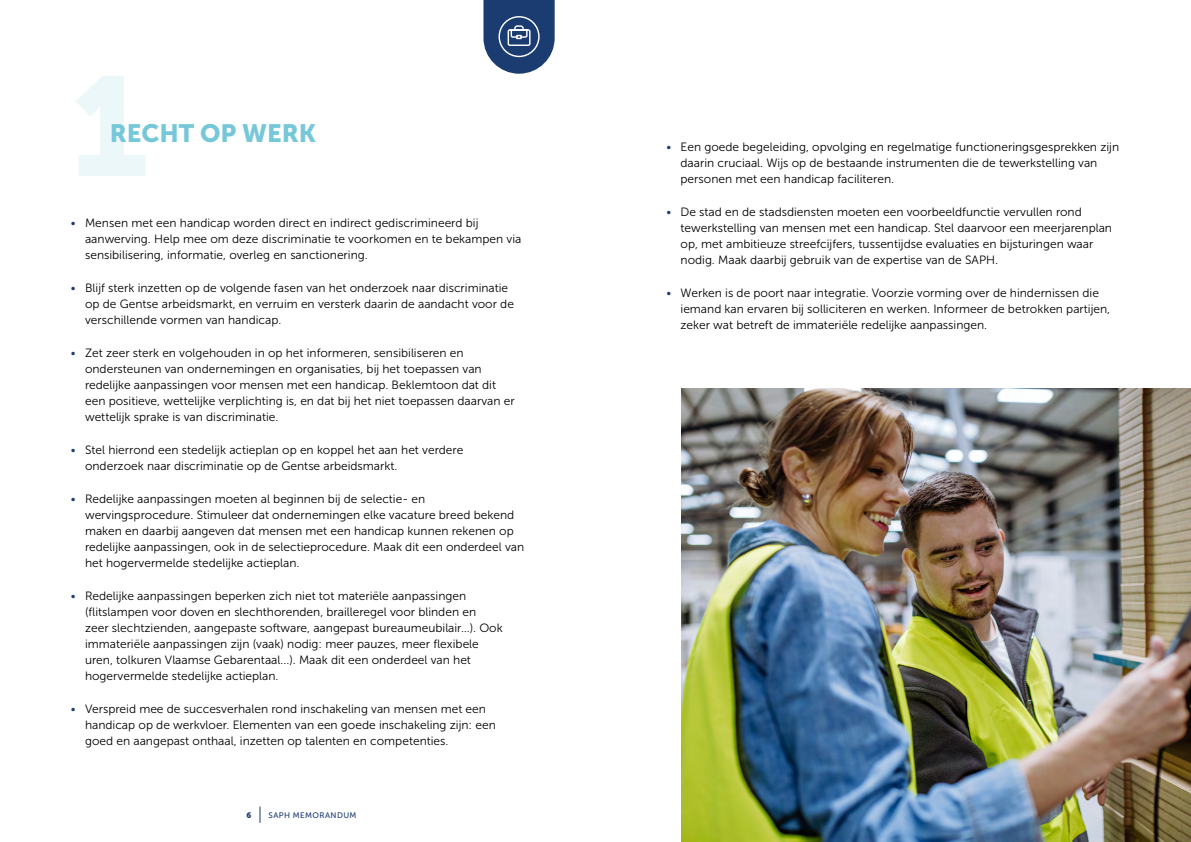
<style>
.page{position:relative;width:1191px;height:842px;background:#fff}
.page>*{position:absolute;margin:0;border:0;box-sizing:border-box;transform-origin:0 0}
.t1{font:25px "Museo Sans 900";color:#76c8d9}
.Opsomming{font:12px/16px "Museo Sans 300";color:#000}
.t2{font:8px "Museo Sans 500";letter-spacing:.05em;color:#1b3c71}
.t3{font:8px "Museo Sans 900";color:#1b3c71}
.s1{color:#1b3c71}
</style>
<div class="page">
<svg style="left:260px;top:806px;width:1px;height:17px"></svg>
<svg style="left:76px;top:76px;width:69px;height:100px"></svg>
<img style="left:681px;top:388px;width:510px;height:454px">
<svg style="left:483px;top:0;width:71px;height:74px;background:#435e8a"></svg>
<h2 class="t1" style="left:110px;top:119px;width:208px">RECHT OP WERK</h2>
<p class="Opsomming" style="left:85px;top:215px;width:438px;text-indent:-14px"><span class="s1">•</span> Mensen met een handicap worden direct en indirect gediscrimineerd bij aanwerving. Help mee om deze discriminatie te voorkomen en te bekampen via sensibilisering, informatie, overleg en sanctionering.</p>
<p class="Opsomming" style="left:85px;top:280px;width:430px;text-indent:-14px"><span class="s1">•</span> Blijf sterk inzetten op de volgende fasen van het onderzoek naar discriminatie op de Gentse arbeidsmarkt, en verruim en versterk daarin de aandacht voor de verschillende vormen van handicap.</p>
<p class="Opsomming" style="left:85px;top:345px;width:431px;text-indent:-14px"><span class="s1">•</span> Zet zeer sterk en volgehouden in op het informeren, sensibiliseren en ondersteunen van ondernemingen en organisaties, bij het toepassen van redelijke aanpassingen voor mensen met een handicap. Beklemtoon dat dit een positieve, wettelijke verplichting is, en dat bij het niet toepassen daarvan er wettelijk sprake is van discriminatie.</p>
<p class="Opsomming" style="left:85px;top:442px;width:380px;text-indent:-14px"><span class="s1">•</span> Stel hierrond een stedelijk actieplan op en koppel het aan het verdere onderzoek naar discriminatie op de Gentse arbeidsmarkt.</p>
<p class="Opsomming" style="left:85px;top:491px;width:441px;text-indent:-14px"><span class="s1">•</span> Redelijke aanpassingen moeten al beginnen bij de selectie- en wervingsprocedure. Stimuleer dat ondernemingen elke vacature breed bekend maken en daarbij aangeven dat mensen met een handicap kunnen rekenen op redelijke aanpassingen, ook in de selectieprocedure. Maak dit een onderdeel van het hogervermelde stedelijke actieplan.</p>
<p class="Opsomming" style="left:85px;top:588px;width:419px;text-indent:-14px"><span class="s1">•</span> Redelijke aanpassingen beperken zich niet tot materiële aanpassingen (flitslampen voor doven en slechthorenden, brailleregel voor blinden en<br>zeer slechtzienden, aangepaste software, aangepast bureaumeubilair…). Ook immateriële aanpassingen zijn (vaak) nodig: meer pauzes, meer flexibele uren, tolkuren Vlaamse Gebarentaal...). Maak dit een onderdeel van het hogervermelde stedelijke actieplan.</p>
<p class="Opsomming" style="left:85px;top:701px;width:412px;text-indent:-14px"><span class="s1">•</span> Verspreid mee de succesverhalen rond inschakeling van mensen met een handicap op de werkvloer. Elementen van een goede inschakeling zijn: een goed en aangepast onthaal, inzetten op talenten en competenties.</p>
<p class="t3" style="left:246px;top:810px;width:6px">6</p>
<p class="t2" style="left:269px;top:810px;width:89px">SAPH MEMORANDUM</p>
<p class="Opsomming" style="left:680px;top:139px;width:440px;text-indent:-14px"><span class="s1">•</span> Een goede begeleiding, opvolging en regelmatige functioneringsgesprekken zijn daarin cruciaal. Wijs op de bestaande instrumenten die de tewerkstelling van personen met een handicap faciliteren.</p>
<p class="Opsomming" style="left:680px;top:204px;width:433px;text-indent:-14px"><span class="s1">•</span> De stad en de stadsdiensten moeten een voorbeeldfunctie vervullen rond tewerkstelling van mensen met een handicap. Stel daarvoor een meerjarenplan op, met ambitieuze streefcijfers, tussentijdse evaluaties en bijsturingen waar nodig. Maak daarbij gebruik van de expertise van de SAPH.</p>
<p class="Opsomming" style="left:680px;top:285px;width:431px;text-indent:-14px"><span class="s1">•</span> Werken is de poort naar integratie. Voorzie vorming over de hindernissen die iemand kan ervaren bij solliciteren en werken. Informeer de betrokken partijen, zeker wat betreft de immateriële redelijke aanpassingen.</p>
</div>
